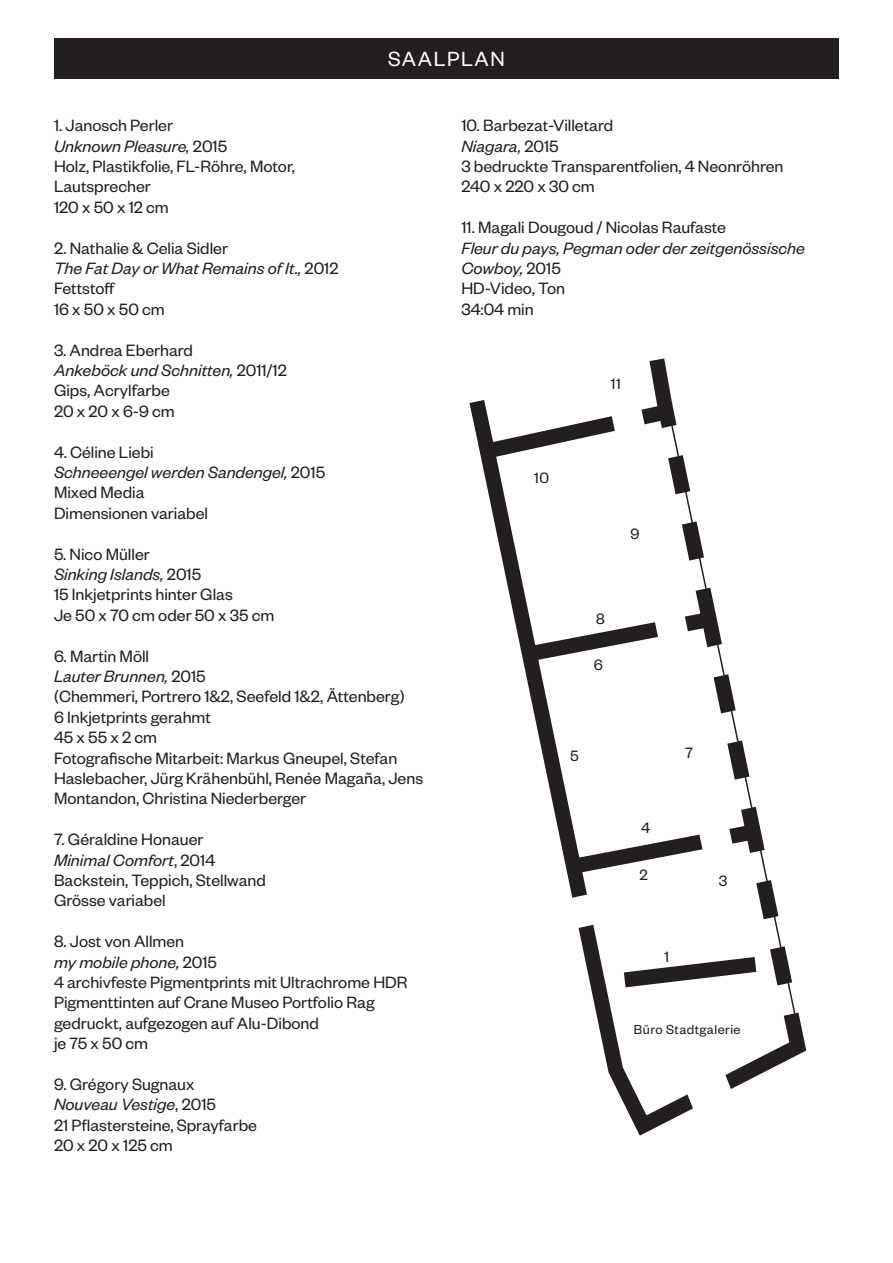
<style>
.page{position:relative;width:893px;height:1263px;background:#fff}
.page>*{position:absolute;margin:0;border:0;box-sizing:border-box;transform-origin:0 0}
.t1{font:22.5px "Founders Grotesk";letter-spacing:.07em;color:#fff}
.text{font:18px/20.4px "Founders Grotesk";color:#231f20}
.text-2{font:italic 18px/20.4px "Founders Grotesk";color:#231f20}
.t2{font:16.5px "Founders Grotesk";color:#231f20}
.t3{font:14.4px "Founders Grotesk";letter-spacing:.03em;color:#231f20}
.s1{font-style:normal}
</style>
<div class="page">
<div style="left:54px;top:38px;width:785px;height:40px;background:#231f20"></div>
<svg style="left:469px;top:400px;width:338px;height:736px"></svg>
<svg style="left:657px;top:489px;width:10px;height:40px"></svg>
<svg style="left:667px;top:410px;width:135px;height:632px"></svg>
<svg style="left:609px;top:358px;width:82px;height:104px"></svg>
<svg style="left:514px;top:602px;width:223px;height:79px"></svg>
<svg style="left:679px;top:1058px;width:56px;height:57px"></svg>
<svg style="left:558px;top:774px;width:249px;height:244px"></svg>
<p class="t1" style="left:388px;top:45px;width:118px">SAALPLAN</p>
<p class="text" style="left:54px;top:114px;width:121px">1. Janosch Perler</p>
<p class="text-2" style="left:54px;top:135px;width:175px">Unknown Pleasure, <span class="s1">2015</span></p>
<p class="text" style="left:54px;top:155px;width:243px">Holz, Plastikfolie, FL-Röhre, Motor,</p>
<p class="text" style="left:54px;top:175px;width:98px">Lautsprecher</p>
<p class="text" style="left:54px;top:196px;width:116px">120 x 50 x 12 cm</p>
<p class="text" style="left:54px;top:237px;width:175px">2. Nathalie &amp; Celia Sidler</p>
<p class="text-2" style="left:54px;top:257px;width:286px">The Fat Day or What Remains of It., <span class="s1">2012</span></p>
<p class="text" style="left:54px;top:277px;width:63px">Fettstoff</p>
<p class="text" style="left:54px;top:298px;width:112px">16 x 50 x 50 cm</p>
<p class="text" style="left:54px;top:339px;width:141px">3. Andrea Eberhard</p>
<p class="text-2" style="left:54px;top:359px;width:234px">Ankeböck und Schnitten, <span class="s1">2011/12</span></p>
<p class="text" style="left:54px;top:379px;width:117px">Gips, Acrylfarbe</p>
<p class="text" style="left:54px;top:400px;width:122px">20 x 20 x 6-9 cm</p>
<p class="text" style="left:54px;top:441px;width:101px">4. Céline Liebi</p>
<p class="text-2" style="left:54px;top:461px;width:273px">Schneeengel werden Sandengel, <span class="s1">2015</span></p>
<p class="text" style="left:54px;top:481px;width:92px">Mixed Media</p>
<p class="text" style="left:54px;top:502px;width:156px">Dimensionen variabel</p>
<p class="text" style="left:54px;top:543px;width:97px">5. Nico Müller</p>
<p class="text-2" style="left:54px;top:563px;width:149px">Sinking Islands, <span class="s1">2015</span></p>
<p class="text" style="left:54px;top:583px;width:180px">15 Inkjetprints hinter Glas</p>
<p class="text" style="left:54px;top:604px;width:222px">Je 50 x 70 cm oder 50 x 35 cm</p>
<p class="text" style="left:54px;top:645px;width:97px">6. Martin Möll</p>
<p class="text-2" style="left:54px;top:665px;width:153px">Lauter Brunnen, <span class="s1">2015</span></p>
<p class="text" style="left:54px;top:685px;width:352px">(Chemmeri, Portrero 1&amp;2, Seefeld 1&amp;2, Ättenberg)</p>
<p class="text" style="left:54px;top:706px;width:159px">6 Inkjetprints gerahmt</p>
<p class="text" style="left:54px;top:726px;width:105px">45 x 55 x 2 cm</p>
<p class="text" style="left:54px;top:747px;width:371px">Fotografische Mitarbeit: Markus Gneupel, Stefan<br>Haslebacher, Jürg Krähenbühl, Renée Magaña, Jens<br>Montandon, Christina Niederberger</p>
<p class="text" style="left:54px;top:828px;width:151px">7. Géraldine Honauer</p>
<p class="text-2" style="left:54px;top:849px;width:163px">Minimal Comfort<span class="s1">, 2014</span></p>
<p class="text" style="left:54px;top:869px;width:213px">Backstein, Teppich, Stellwand</p>
<p class="text" style="left:54px;top:889px;width:113px">Grösse variabel</p>
<p class="text" style="left:54px;top:930px;width:132px">8. Jost von Allmen</p>
<p class="text-2" style="left:54px;top:951px;width:165px">my mobile phone, <span class="s1">2015</span></p>
<p class="text" style="left:54px;top:971px;width:355px">4 archivfeste Pigmentprints mit Ultrachrome HDR</p>
<p class="text" style="left:54px;top:991px;width:322px">Pigmenttinten auf Crane Museo Portfolio Rag</p>
<p class="text" style="left:54px;top:1012px;width:266px">gedruckt, aufgezogen auf Alu-Dibond</p>
<p class="text" style="left:54px;top:1032px;width:96px">je 75 x 50 cm</p>
<p class="text" style="left:54px;top:1073px;width:142px">9. Grégory Sugnaux</p>
<p class="text-2" style="left:54px;top:1093px;width:163px">Nouveau Vestige<span class="s1">, 2015</span></p>
<p class="text" style="left:54px;top:1114px;width:204px">21 Pflastersteine, Sprayfarbe</p>
<p class="text" style="left:54px;top:1134px;width:120px">20 x 20 x 125 cm</p>
<p class="text" style="left:461px;top:114px;width:153px">10. Barbezat-Villetard</p>
<p class="text-2" style="left:461px;top:135px;width:99px">Niagara, <span class="s1">2015</span></p>
<p class="text" style="left:461px;top:155px;width:324px">3 bedruckte Transparentfolien, 4 Neonröhren</p>
<p class="text" style="left:461px;top:175px;width:135px">240 x 220 x 30 cm</p>
<p class="text" style="left:461px;top:216px;width:266px">11. Magali Dougoud / Nicolas Raufaste</p>
<p class="text-2" style="left:461px;top:237px;width:345px">Fleur du pays, Pegman oder der zeitgenössische<br>Cowboy, <span class="s1">2015</span></p>
<p class="text" style="left:461px;top:277px;width:105px">HD-Video, Ton</p>
<p class="text" style="left:461px;top:298px;width:74px">34:04 min</p>
<p class="t2" style="left:611px;top:374px;width:12px">11</p>
<p class="t2" style="left:534px;top:468px;width:16px">10</p>
<p class="t2" style="left:631px;top:524px;width:11px">9</p>
<p class="t2" style="left:596px;top:608px;width:10px">8</p>
<p class="t2" style="left:594px;top:654px;width:11px">6</p>
<p class="t2" style="left:570px;top:746px;width:10px">5</p>
<p class="t2" style="left:641px;top:818px;width:11px">4</p>
<p class="t2" style="left:640px;top:864px;width:10px">2</p>
<p class="t2" style="left:685px;top:742px;width:9px">7</p>
<p class="t2" style="left:719px;top:870px;width:10px">3</p>
<p class="t2" style="left:664px;top:947px;width:6px">1</p>
<p class="t3" style="left:634px;top:1020px;width:108px">Büro Stadtgalerie</p>
</div>
